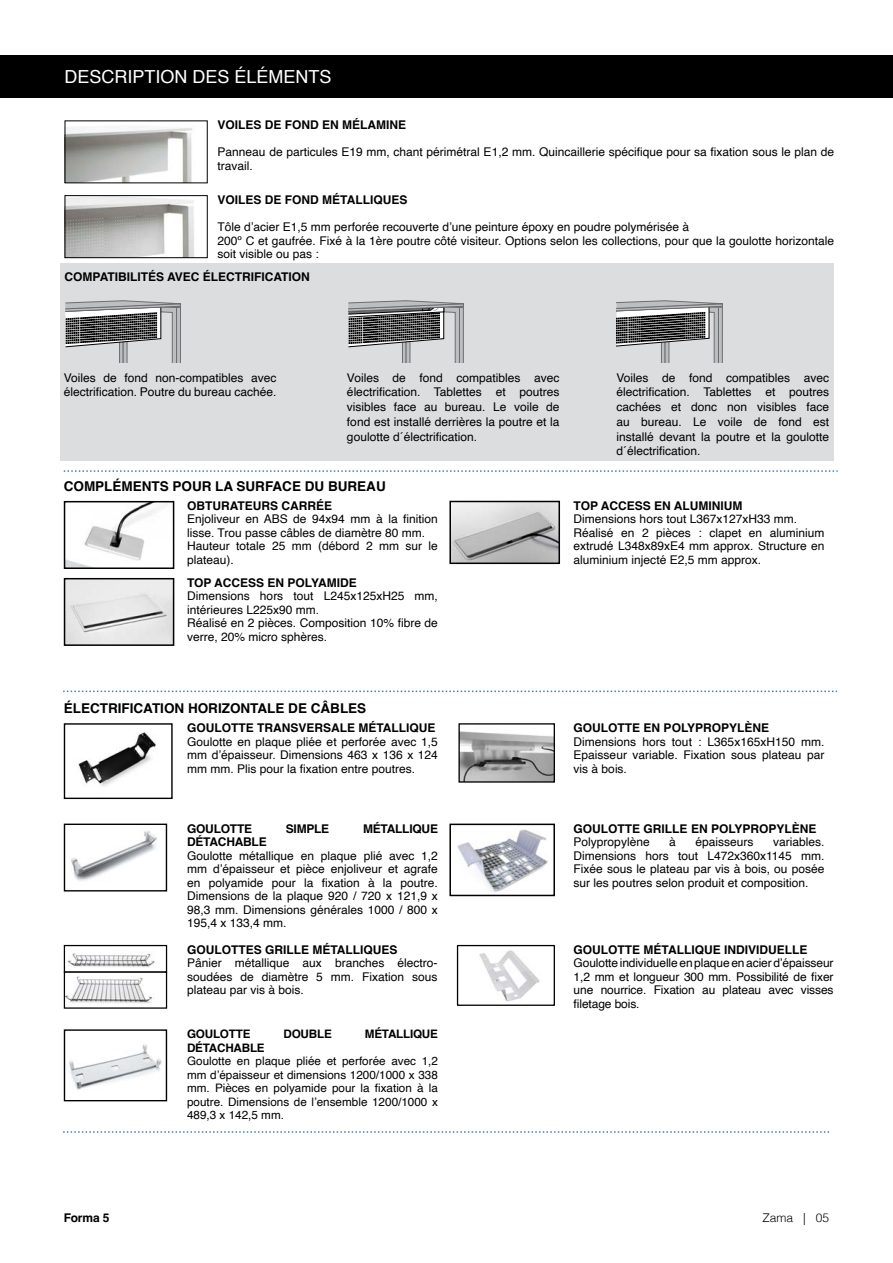
<style>
.page{position:relative;width:893px;height:1263px;background:#fff}
.page>*{position:absolute;margin:0;border:0;box-sizing:border-box;transform-origin:0 0}
.t1{font:18px "Helvetica";color:#fff}
.t2{font:700 13.5px "Helvetica";color:#000}
.t3{font:12px/13.5px "Helvetica";color:#000;text-align:justify}
.t4{font:700 12px "Helvetica";color:#000}
.t5{font:700 12px "Helvetica";letter-spacing:-.02em;color:#000}
.t6{font:300 12px "Helvetica";color:#000}
.t7{font:11.7px/13.5px "Helvetica";color:#000;text-align:justify}
.t8{font:700 11.7px "Helvetica";letter-spacing:-.02em;color:#000}
</style>
<div class="page">
<div style="left:60px;top:264px;width:774px;height:197px;background:#dcddde"></div>
<div style="left:0;top:55px;width:893px;height:43px;background:#000"></div>
<img style="left:67px;top:127px;width:126px;height:54px">
<img style="left:67px;top:197px;width:127px;height:59px">
<div style="left:65px;top:195px;width:143px;height:63px;border:1px solid #000"></div>
<svg style="left:65px;top:300px;width:116px;height:62px"></svg>
<svg style="left:348px;top:300px;width:116px;height:62px"></svg>
<svg style="left:617px;top:300px;width:106px;height:62px"></svg>
<img style="left:479px;top:950px;width:61px;height:52px">
<div style="left:457px;top:945px;width:98px;height:61px;border:1px solid #000"></div>
<img style="left:67px;top:504px;width:101px;height:62px">
<div style="left:64px;top:501px;width:110px;height:68px;border:2px solid #000"></div>
<img style="left:452px;top:504px;width:105px;height:57px">
<div style="left:449px;top:501px;width:111px;height:63px;border:2px solid #000"></div>
<img style="left:78px;top:732px;width:78px;height:55px">
<div style="left:64px;top:723px;width:109px;height:76px;border:1px solid #000"></div>
<img style="left:71px;top:831px;width:86px;height:50px">
<div style="left:64px;top:824px;width:103px;height:67px;border:1px solid #000"></div>
<img style="left:457px;top:829px;width:91px;height:64px">
<div style="left:449px;top:824px;width:106px;height:72px;border:2px solid #000"></div>
<img style="left:69px;top:1044px;width:93px;height:46px">
<div style="left:64px;top:1029px;width:103px;height:72px;border:1px solid #000"></div>
<img style="left:460px;top:731px;width:93px;height:50px">
<div style="left:458px;top:723px;width:97px;height:60px;border:1px solid #000"></div>
<img style="left:68px;top:953px;width:87px;height:15px">
<div style="left:64px;top:945px;width:103px;height:28px;border:1px solid #000"></div>
<img style="left:66px;top:976px;width:88px;height:28px">
<div style="left:64px;top:971px;width:103px;height:38px;border:1px solid #000"></div>
<svg style="left:63px;top:691px;width:774px;height:1px"></svg>
<svg style="left:64px;top:470px;width:774px;height:2px"></svg>
<svg style="left:63px;top:1131px;width:766px;height:2px"></svg>
<img style="left:67px;top:581px;width:104px;height:62px">
<div style="left:64px;top:578px;width:110px;height:68px;border:2px solid #000"></div>
<p class="t1" style="left:65px;top:63px;width:269px">DESCRIPTION DES ÉLÉMENTS</p>
<p class="t4" style="left:218px;top:118px;width:190px">VOILES DE FOND EN MÉLAMINE</p>
<p class="t3" style="left:218px;top:146px;width:618px">Panneau de particules E19 mm, chant périmétral E1,2 mm. Quincaillerie spécifique pour sa fixation sous le plan de travail.</p>
<p class="t4" style="left:218px;top:193px;width:191px">VOILES DE FOND MÉTALLIQUES</p>
<p class="t3" style="left:218px;top:221px;width:473px">Tôle d’acier E1,5 mm perforée recouverte d’une peinture époxy en poudre polymérisée à</p>
<p class="t3" style="left:218px;top:234px;width:618px">200º C et gaufrée. Fixé à la 1ère poutre côté visiteur. Options selon les collections, pour que la goulotte horizontale soit visible ou pas :</p>
<p class="t4" style="left:65px;top:269px;width:247px">COMPATIBILITÉS AVEC ÉLECTRIFICATION</p>
<p class="t3" style="left:64px;top:370px;width:214px;line-height:14.7px">Voiles de fond non-compatibles avec électrification. Poutre du bureau cachée.</p>
<p class="t3" style="left:347px;top:370px;width:214px;line-height:14.7px">Voiles de fond compatibles avec électrification. Tablettes et poutres visibles face au bureau. Le voile de fond est installé derrières la poutre et la goulotte d´électrification.</p>
<p class="t3" style="left:617px;top:370px;width:214px;line-height:14.7px">Voiles de fond compatibles avec électrification. Tablettes et poutres cachées et donc non visibles face au bureau. Le voile de fond est installé devant la poutre et la goulotte d´électrification.</p>
<p class="t2" style="left:64px;top:478px;width:324px">COMPLÉMENTS POUR LA SURFACE DU BUREAU</p>
<p class="t4" style="left:187px;top:498px;width:147px">OBTURATEURS CARRÉE</p>
<p class="t3" style="left:187px;top:513px;width:252px">Enjoliveur en ABS de 94x94 mm à la finition lisse. Trou passe câbles de diamètre 80 mm.</p>
<p class="t3" style="left:187px;top:540px;width:252px">Hauteur totale 25 mm (débord 2 mm sur le plateau).</p>
<p class="t4" style="left:187px;top:575px;width:171px">TOP ACCESS EN POLYAMIDE</p>
<p class="t3" style="left:187px;top:590px;width:252px">Dimensions hors tout L245x125xH25 mm, intérieures L225x90 mm.</p>
<p class="t3" style="left:187px;top:617px;width:252px">Réalisé en 2 pièces. Composition 10% fibre de verre, 20% micro sphères.</p>
<p class="t2" style="left:64px;top:700px;width:304px">ÉLECTRIFICATION HORIZONTALE DE CÂBLES</p>
<p class="t4" style="left:187px;top:721px;width:250px">GOULOTTE TRANSVERSALE MÉTALLIQUE</p>
<p class="t3" style="left:187px;top:735px;width:252px">Goulotte en plaque pliée et perforée avec 1,5 mm d’épaisseur. Dimensions 463 x 136 x 124 mm mm. Plis pour la fixation entre poutres.</p>
<p class="t5" style="left:187px;top:821px;width:66px">GOULOTTE</p>
<p class="t4" style="left:286px;top:821px;width:45px">SIMPLE</p>
<p class="t5" style="left:363px;top:821px;width:76px">MÉTALLIQUE</p>
<p class="t5" style="left:187px;top:834px;width:81px">DÉTACHABLE</p>
<p class="t3" style="left:187px;top:849px;width:252px">Goulotte métallique en plaque plié avec 1,2 mm d’épaisseur et pièce enjoliveur et agrafe en polyamide pour la fixation à la poutre.<br>Dimensions de la plaque 920 / 720 x 121,9 x 98,3 mm. Dimensions générales 1000 / 800 x 195,4 x 133,4 mm.</p>
<p class="t4" style="left:187px;top:942px;width:212px">GOULOTTES GRILLE MÉTALLIQUES</p>
<p class="t3" style="left:187px;top:957px;width:252px">Pânier métallique aux branches électro&shy;soudées de diamètre 5 mm. Fixation sous plateau par vis à bois.</p>
<p class="t8" style="left:187px;top:1027px;width:65px">GOULOTTE</p>
<p class="t8" style="left:284px;top:1027px;width:50px">DOUBLE</p>
<p class="t8" style="left:365px;top:1027px;width:75px">MÉTALLIQUE</p>
<p class="t8" style="left:187px;top:1040px;width:79px">DÉTACHABLE</p>
<p class="t7" style="left:187px;top:1055px;width:252px">Goulotte en plaque pliée et perforée avec 1,2 mm d’épaisseur et dimensions 1200/1000 x 338 mm. Pièces en polyamide pour la fixation à la poutre. Dimensions de l’ensemble 1200/1000 x 489,3 x 142,5 mm.</p>
<p class="t4" style="left:574px;top:498px;width:170px">TOP ACCESS EN ALUMINIUM</p>
<p class="t3" style="left:574px;top:513px;width:225px">Dimensions hors tout L367x127xH33 mm.</p>
<p class="t3" style="left:574px;top:526px;width:252px">Réalisé en 2 pièces : clapet en aluminium extrudé L348x89xE4 mm approx. Structure en aluminium injecté E2,5 mm approx.</p>
<p class="t4" style="left:574px;top:721px;width:197px">GOULOTTE EN POLYPROPYLÈNE</p>
<p class="t3" style="left:574px;top:735px;width:252px">Dimensions hors tout : L365x165xH150 mm.<br>Epaisseur variable. Fixation sous plateau par vis à bois.</p>
<p class="t4" style="left:574px;top:821px;width:244px">GOULOTTE GRILLE EN POLYPROPYLÈNE</p>
<p class="t3" style="left:574px;top:835px;width:78px">Polypropylène</p>
<p class="t3" style="left:669px;top:835px;width:8px">à</p>
<p class="t3" style="left:695px;top:835px;width:60px">épaisseurs</p>
<p class="t3" style="left:574px;top:835px;width:252px;text-indent:200px">variables.<br>Dimensions hors tout L472x360x1145 mm.<br>Fixée sous le plateau par vis à bois, ou posée sur les poutres selon produit et composition.</p>
<p class="t4" style="left:574px;top:942px;width:235px">GOULOTTE MÉTALLIQUE INDIVIDUELLE</p>
<p class="t3" style="left:574px;top:957px;width:261px">Goulotte individuelle en plaque en acier d’épaisseur 1,2 mm et longueur 300 mm. Possibilité de fixer une nourrice. Fixation au plateau avec visses filetage bois.</p>
<p class="t4" style="left:64px;top:1211px;width:47px">Forma 5</p>
<p class="t6" style="left:762px;top:1207px;width:68px">Zama | 05</p>
</div>
